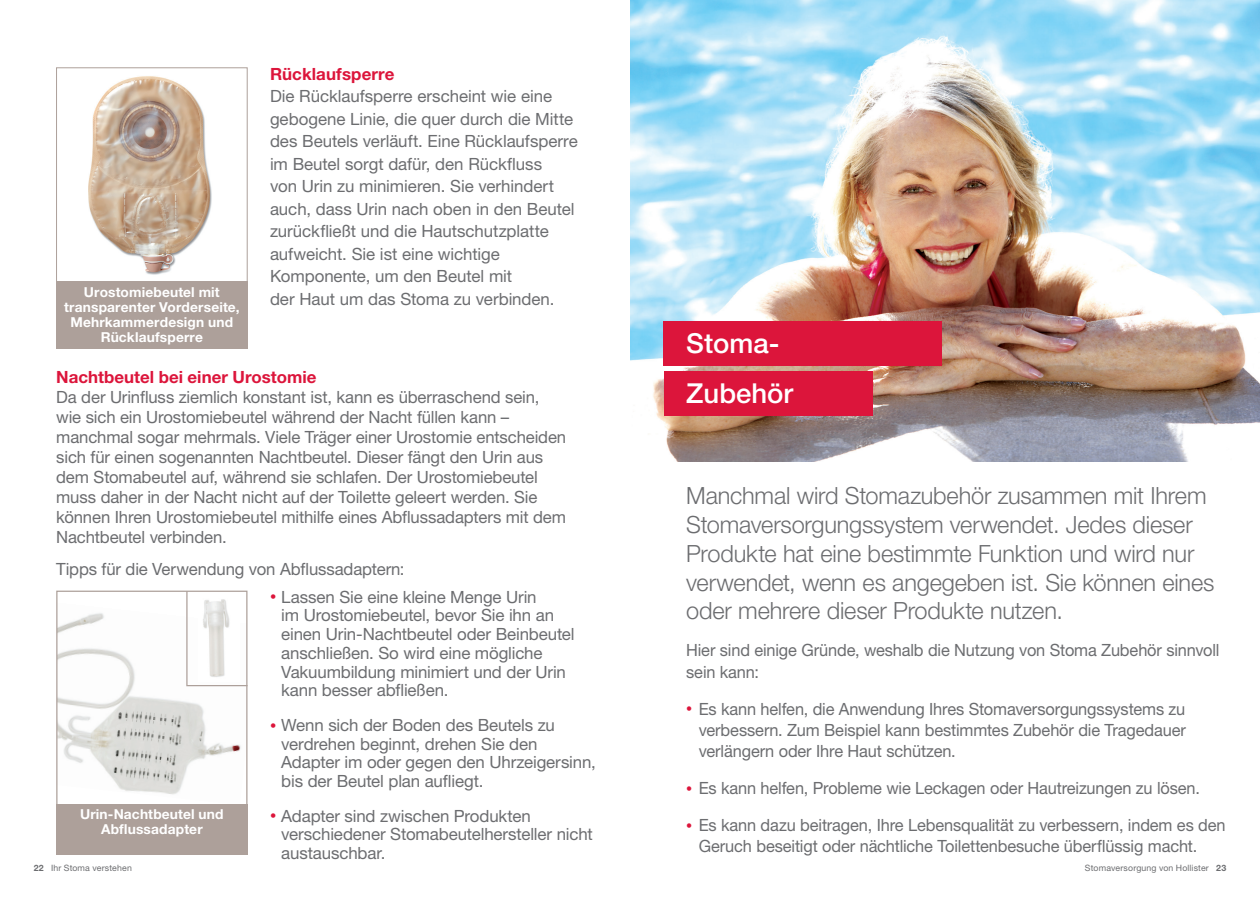
<style>
.page{position:relative;width:1260px;height:900px;background:#fff}
.page>*{position:absolute;margin:0;border:0;box-sizing:border-box;transform-origin:0 0}
.t1{font:500 27.5px "Helvetica Neue LT Pro";color:#fff}
.Body{font:300 23.75px/28.8px "Helvetica Neue LT Pro";letter-spacing:-.01em;color:#6c6d70}
.Subhead_1{font:16.88px/18.8px "Helvetica Neue LT Pro";letter-spacing:-.005em;color:#6c6d70}
.Body-2{font:16.88px/21.2px "Helvetica Neue LT Pro";letter-spacing:-.01em;color:#6c6d70}
.Heading_1{font:16.88px/20px "Helvetica Neue LT Pro";letter-spacing:-.01em;color:#6c6d70}
.Heading_1-2{font:700 16.88px "Helvetica Neue LT Pro";color:#dc153b}
.Subhead_1-2{font:700 16.88px "Helvetica Neue LT Pro";letter-spacing:.01em;color:#dc153b}
.Body-3{font:700 13.75px/15px "Helvetica Neue LT Pro";letter-spacing:.01em;color:#fff;text-align:center}
.Body-4{font:8.75px "Helvetica Neue LT Pro";letter-spacing:.02em;color:#6c6d70}
.s1{font-size:12.5px;color:#dc153b}
.s2{font-weight:700}
</style>
<div class="page">
<img style="left:88px;top:76px;width:124px;height:199px">
<div style="left:56px;top:67px;width:192px;height:259px;border:1px solid #ada09a"></div>
<div style="left:56px;top:281px;width:192px;height:68px;background:#ada09a"></div>
<img style="left:58px;top:613px;width:183px;height:182px">
<svg style="left:186px;top:590px;width:62px;height:97px"></svg>
<img style="left:630px;top:0;width:630px;height:461px">
<div style="left:664px;top:321px;width:278px;height:45px;background:#dc153b"></div>
<div style="left:664px;top:371px;width:209px;height:45px;background:#dc153b"></div>
<div style="left:56px;top:804px;width:192px;height:51px;background:#ada09a"></div>
<p class="Body-3" style="left:64px;top:284px;width:177px">Urostomiebeutel mit transparenter Vorderseite,<br>Mehrkammerdesign und<br>Rücklaufsperre</p>
<p class="Subhead_1-2" style="left:270px;top:63px;width:126px">Rücklaufsperre</p>
<p class="Subhead_1" style="left:270px;top:85px;width:309px;line-height:22.5px">Die Rücklaufsperre erscheint wie eine gebogene Linie, die quer durch die Mitte des Beutels verläuft. Eine Rücklaufsperre im Beutel sorgt dafür, den Rückfluss<br>von Urin zu minimieren. Sie verhindert auch, dass Urin nach oben in den Beutel zurückfließt und die Hautschutzplatte aufweicht. Sie ist eine wichtige Komponente, um den Beutel mit<br>der Haut um das Stoma zu verbinden.</p>
<p class="Heading_1-2" style="left:56px;top:367px;width:262px">Nachtbeutel bei einer Urostomie</p>
<p class="Heading_1" style="left:56px;top:387px;width:512px">Da der Urinfluss ziemlich konstant ist, kann es überraschend sein, wie sich ein Urostomiebeutel während der Nacht füllen kann – manchmal sogar mehrmals. Viele Träger einer Urostomie entscheiden sich für einen sogenannten Nachtbeutel. Dieser fängt den Urin aus dem Stomabeutel auf, während sie schlafen. Der Urostomiebeutel muss daher in der Nacht nicht auf der Toilette geleert werden. Sie können Ihren Urostomiebeutel mithilfe eines Abflussadapters mit dem Nachtbeutel verbinden.</p>
<p class="Body-2" style="left:56px;top:558px;width:350px">Tipps für die Verwendung von Abflussadaptern:</p>
<p class="Body-3" style="left:80px;top:806px;width:145px">Urin-Nachtbeutel und<br>Abflussadapter</p>
<p class="Subhead_1" style="left:281px;top:587px;width:295px;text-indent:-11px"><span class="s1">•</span> Lassen Sie eine kleine Menge Urin<br>im Urostomiebeutel, bevor Sie ihn an einen Urin-Nachtbeutel oder Beinbeutel anschließen. So wird eine mögliche Vakuumbildung minimiert und der Urin kann besser abfließen.</p>
<p class="Subhead_1" style="left:281px;top:715px;width:316px;text-indent:-11px"><span class="s1">•</span> Wenn sich der Boden des Beutels zu verdrehen beginnt, drehen Sie den Adapter im oder gegen den Uhrzeigersinn, bis der Beutel plan aufliegt.</p>
<p class="Subhead_1" style="left:281px;top:806px;width:313px;text-indent:-11px"><span class="s1">•</span> Adapter sind zwischen Produkten verschiedener Stomabeutelhersteller nicht austauschbar.</p>
<p class="t1" style="left:686px;top:327px;width:95px">Stoma-</p>
<p class="t1" style="left:686px;top:377px;width:108px">Zubehör</p>
<p class="Body" style="left:686px;top:481px;width:530px">Manchmal wird Stomazubehör zusammen mit Ihrem Stomaversorgungssystem verwendet. Jedes dieser Produkte hat eine bestimmte Funktion und wird nur verwendet, wenn es angegeben ist. Sie können eines oder mehrere dieser Produkte nutzen.</p>
<p class="Body-2" style="left:686px;top:640px;width:535px">Hier sind einige Gründe, weshalb die Nutzung von Stoma Zubehör sinnvoll sein kann:</p>
<p class="Body-2" style="left:699px;top:698px;width:489px;text-align:justify;text-indent:-12px"><span class="s1">•</span> Es kann helfen, die Anwendung Ihres Stomaversorgungssystems zu verbessern. Zum Beispiel kann bestimmtes Zubehör die Tragedauer verlängern oder Ihre Haut schützen.</p>
<p class="Body-2" style="left:686px;top:777px;width:515px"><span class="s1">•</span> Es kann helfen, Probleme wie Leckagen oder Hautreizungen zu lösen.</p>
<p class="Body-2" style="left:699px;top:814px;width:528px;text-indent:-12px"><span class="s1">•</span> Es kann dazu beitragen, Ihre Lebensqualität zu verbessern, indem es den<br>Geruch beseitigt oder nächtliche Toilettenbesuche überflüssig macht.</p>
<p class="Body-4" style="left:34px;top:863px;width:100px"><span class="s2">22</span> Ihr Stoma verstehen</p>
<p class="Body-4" style="left:1085px;top:863px;width:143px">Stomaversorgung von Hollister <span class="s2">23</span></p>
</div>
